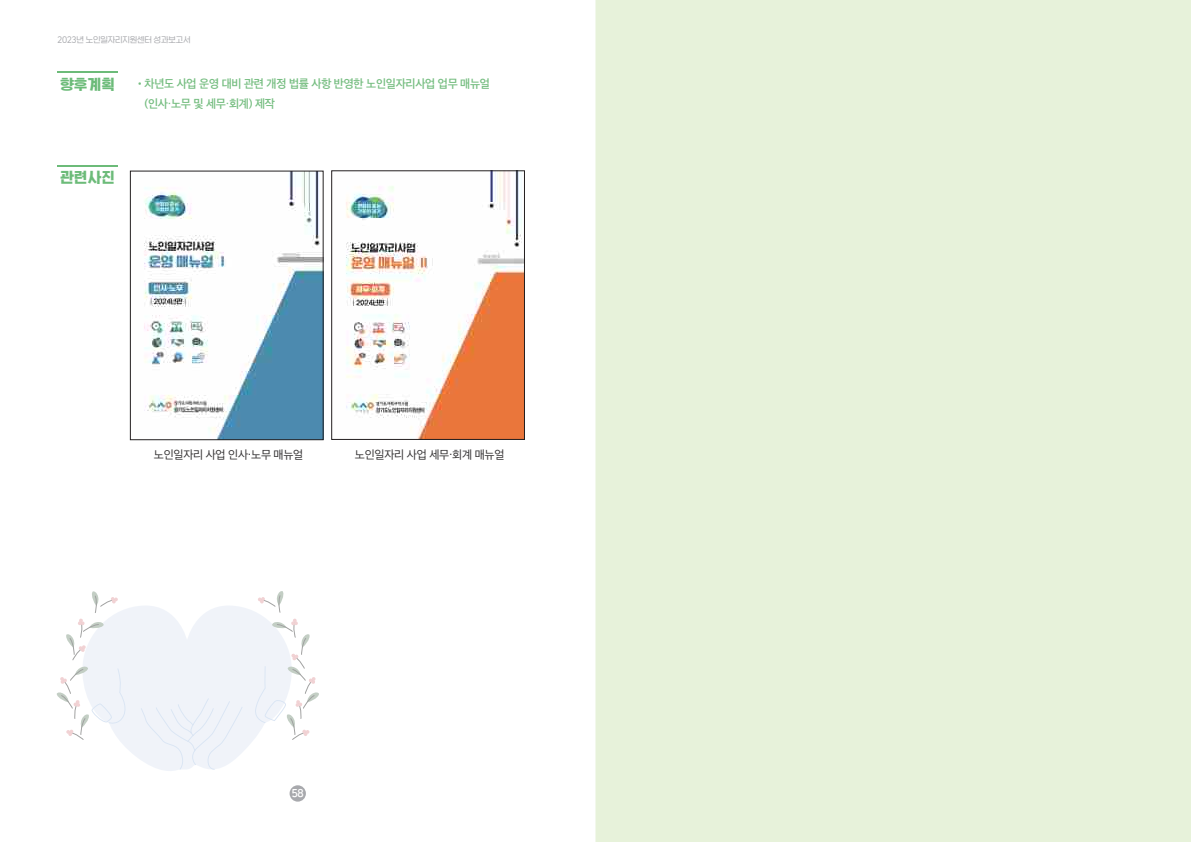
<style>
.page{position:relative;width:1191px;height:842px;background:#fff}
.page>*{position:absolute;margin:0;border:0;box-sizing:border-box;transform-origin:0 0}
.t1{font:800 14.7px "J Ggwakchan Gothic C";color:#6cbb79}
.t2{font:11.2px/19.6px "SD Gothic Neoa Uni f Sb";letter-spacing:-.025em;color:#75bd80}
.t3{font:11.2px "SD Gothic Neoa Uni d Rg";letter-spacing:-.025em;color:#312f30}
.t4{font:10px "SD Nemony 2 c Basic Rg";color:#fff}
.t5{font:8px "SD Nemony 2 b Basic Lt";color:#a8a9ad}
</style>
<div class="page">
<div style="left:289px;top:785px;width:17px;height:17px;background:#a8a9ad;border-radius:50%"></div>
<hr style="left:57px;top:72px;width:60px;height:1px;background:#6cbb79">
<hr style="left:57px;top:165px;width:60px;height:1px;background:#6cbb79">
<img style="left:144px;top:173px;width:177px;height:265px">
<div style="left:130px;top:171px;width:193px;height:269px;border:1px solid #231f20"></div>
<img style="left:346px;top:173px;width:176px;height:265px">
<div style="left:331px;top:171px;width:193px;height:269px;border:1px solid #231f20"></div>
<div style="left:595px;top:0;width:596px;height:842px;background:#e7f2da"></div>
<svg style="left:57px;top:591px;width:262px;height:180px"></svg>
<p class="t5" style="left:57px;top:33px;width:134px">2023년 노인일자리지원센터 성과보고서</p>
<h1 class="t1" style="left:60px;top:76px;width:56px">향후계획</h1>
<p class="t2" style="left:144px;top:74px;width:347px;text-indent:-10px">•차년도 사업 운영 대비 관련 개정 법률 사항 반영한 노인일자리사업 업무 매뉴얼 (인사·노무 및 세무·회계) 제작</p>
<h1 class="t1" style="left:60px;top:169px;width:56px">관련사진</h1>
<p class="t3" style="left:154px;top:449px;width:151px">노인일자리 사업 인사·노무 매뉴얼</p>
<p class="t3" style="left:355px;top:449px;width:151px">노인일자리 사업 세무·회계 매뉴얼</p>
<p class="t4" style="left:292px;top:785px;width:14px">58</p>
</div>
